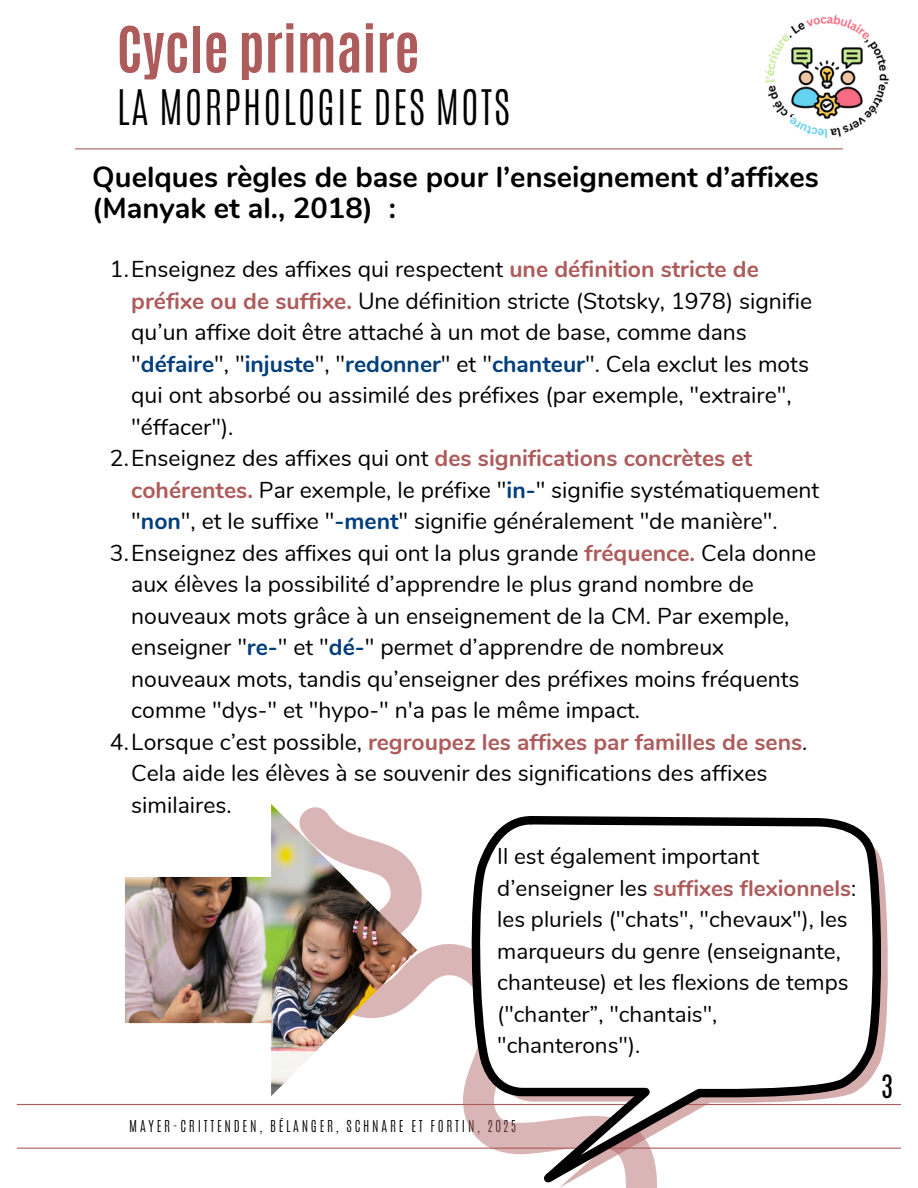
<style>
.page{position:relative;width:918px;height:1188px;background:#fff}
.page>*{position:absolute;margin:0;border:0;box-sizing:border-box;transform-origin:0 0}
.t1{font:700 54px "Antonio";color:#ae5b5b}
.t2{font:300 40.95px "Antonio";letter-spacing:.045em;color:#000}
.t3{font:700 28.95px/30.3px "Nunito";color:#000}
.t4{font:27px "Antonio";color:#000}
.t5{font:22.95px/31.5px "Nunito";color:#000}
.t6{font:22.5px/31.5px "Nunito";color:#000}
.t7{font:300 13.65px "Antonio";letter-spacing:.2em;color:#000}
.s1{font-weight:700;color:#ae5b5b}
.s2{font-weight:700;color:#003e7d}
</style>
<div class="page">
<hr style="left:17px;top:1148px;width:884px;height:1px;background:#ae5b5b">
<hr style="left:17px;top:1104px;width:884px;height:1px;background:#ae5b5b">
<svg style="left:299px;top:873px;width:174px;height:276px"></svg>
<svg style="left:880px;top:857px;width:11px;height:292px"></svg>
<svg style="left:473px;top:816px;width:407px;height:372px"></svg>
<img style="left:125px;top:804px;width:292px;height:292px">
<hr style="left:75px;top:148px;width:768px;height:1px;background:#ae5b5b">
<img style="left:739px;top:14px;width:150px;height:136px">
<p class="t1" style="left:117px;top:11px;width:304px">Cycle primaire</p>
<p class="t2" style="left:117px;top:78px;width:395px">LA MORPHOLOGIE DES MOTS</p>
<h2 class="t3" style="left:92px;top:163px;width:728px">Quelques règles de base pour l’enseignement d’affixes (Manyak et al., 2018) :</h2>
<p class="t5" style="left:131px;top:254px;width:682px;text-indent:-21px">1.Enseignez des affixes qui respectent <span class="s1">une définition stricte de préfixe ou de suffixe.</span> Une définition stricte (Stotsky, 1978) signifie qu’un affixe doit être attaché à un mot de base, comme dans "<span class="s2">défaire</span>", "<span class="s2">injuste</span>", "<span class="s2">redonner</span>" et "<span class="s2">chanteur</span>". Cela exclut les mots qui ont absorbé ou assimilé des préfixes (par exemple, "extraire", "éffacer").</p>
<h3 class="t5" style="left:131px;top:443px;width:690px;text-indent:-21px">2.Enseignez des affixes qui ont <span class="s1">des significations concrètes et cohérentes.</span> Par exemple, le préfixe "<span class="s2">in-</span>" signifie systématiquement "<span class="s2">non</span>", et le suffixe "<span class="s2">-ment</span>" signifie généralement "de manière".</h3>
<p class="t5" style="left:131px;top:538px;width:687px;text-indent:-21px">3.Enseignez des affixes qui ont la plus grande <span class="s1">fréquence.</span> Cela donne aux élèves la possibilité d’apprendre le plus grand nombre de nouveaux mots grâce à un enseignement de la CM. Par exemple, enseigner "<span class="s2">re-</span>" et "<span class="s2">dé-</span>" permet d’apprendre de nombreux nouveaux mots, tandis qu’enseigner des préfixes moins fréquents comme "dys-" et "hypo-" n'a pas le même impact.</p>
<p class="t5" style="left:131px;top:727px;width:678px;text-indent:-21px">4.Lorsque c’est possible, <span class="s1">regroupez les affixes par familles de sens</span>.<br>Cela aide les élèves à se souvenir des significations des affixes similaires.</p>
<p class="t6" style="left:497px;top:841px;width:361px">Il est également important d’enseigner les <span class="s1">suffixes flexionnels</span>: les pluriels ("chats", "chevaux"), les marqueurs du genre (enseignante, chanteuse) et les flexions de temps ("chanter”, "chantais", "chanterons").</p>
<p class="t7" style="left:129px;top:1117px;width:388px">MAYER-CRITTENDEN, BÉLANGER, SCHNARE ET FORTIN, 2025</p>
<p class="t4" style="left:881px;top:1067px;width:13px">3</p>
</div>
